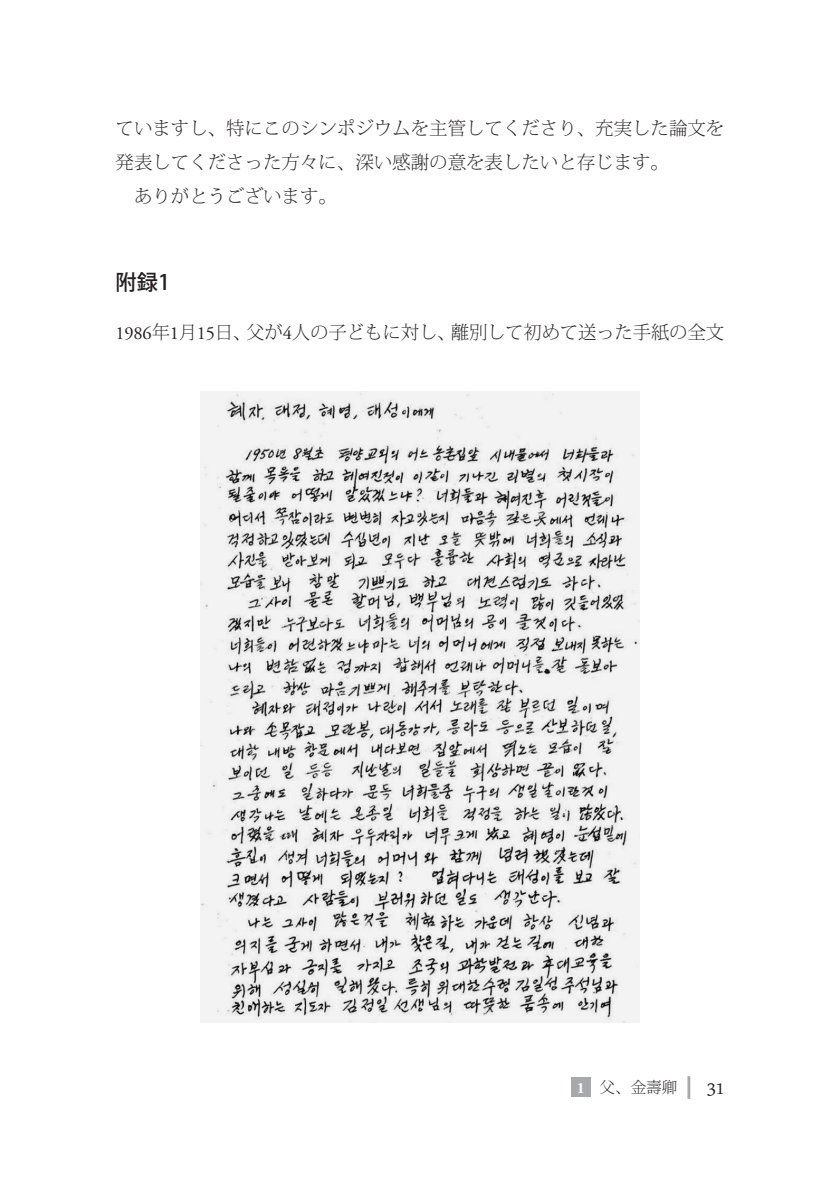
<style>
.page{position:relative;width:840px;height:1191px;background:#fff}
.page>*{position:absolute;margin:0;border:0;box-sizing:border-box;transform-origin:0 0}
.見出し{font:500 21.2px "Koz Go Pr 6 N";color:#231f20}
.本文{font:200 18.4px/34px "Koz Min Pr 6 N";color:#231f20}
.t1{font:200 15.6px "Koz Min Pr 6 N";color:#231f20}
.s1{font-family:"Adobe Garamond Pro";font-weight:400}
.s2{font-family:"Adobe Garamond Pro";font-weight:700;color:#fff}
.s3{font-family:"Daun Penh";font-weight:400;font-size:26px}
</style>
<div class="page">
<div style="left:570px;top:1077px;width:20px;height:20px;background:#a8a9ad"></div>
<hr style="left:687px;top:1076px;width:3px;height:22px;background:#a8a9ad">
<img style="left:200px;top:391px;width:439px;height:631px">
<p class="本文" style="left:116px;top:112px;width:610px">ていますし、特にこのシンポジウムを主管してくださり、充実した論文を発表してくださった方々に、深い感謝の意を表したいと存じます。</p>
<p class="本文" style="left:116px;top:180px;width:223px">　ありがとうございます。</p>
<p class="見出し" style="left:116px;top:270px;width:56px">附録1</p>
<p class="本文" style="left:115px;top:316px;width:610px"><span class="s1">1986</span>年<span class="s1">1</span>月<span class="s1">15</span>日、父が<span class="s1">4</span>人の子どもに対し、離別して初めて送った手紙の全文</p>
<p class="t1" style="left:576px;top:1079px;width:149px"><span class="s2">1</span> 父、金壽卿 <span class="s3">31</span></p>
</div>
